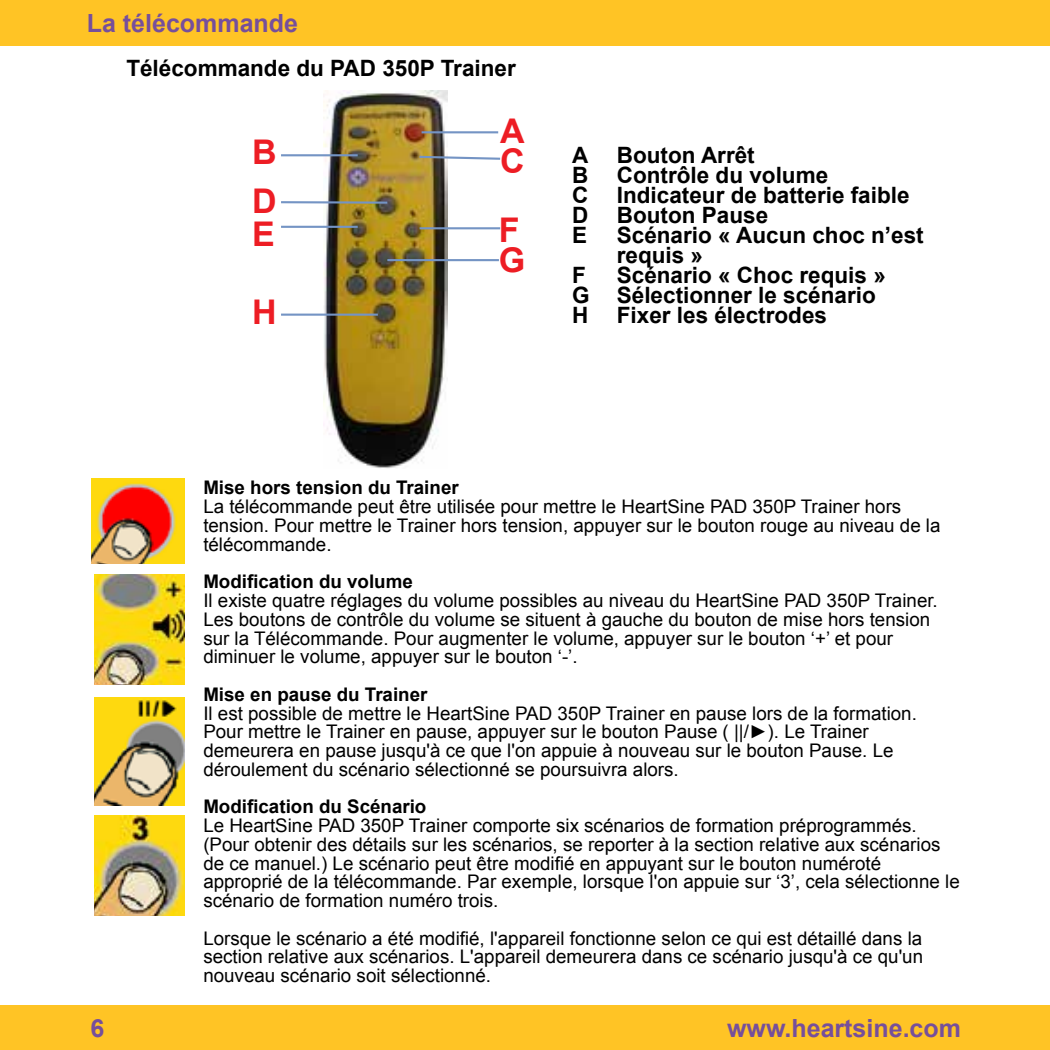
<style>
.page{position:relative;width:1050px;height:1050px;background:#fff}
.page>*{position:absolute;margin:0;border:0;box-sizing:border-box;transform-origin:0 0}
.t1{font:700 34px/33.5px "Arial";color:#ed1d24}
.t2{font:700 25px "Arial";color:#764f9b}
.t3{font:700 22.5px/20px "Arial";color:#000}
.t4{font:18.75px/18.8px "Arial";color:#000}
.t5{font:700 18.75px "Arial";color:#000}
</style>
<div class="page">
<div style="left:0;top:1005px;width:1049px;height:44px;background:#ffc425"></div>
<div style="left:0;top:0;width:1049px;height:46px;background:#ffc425"></div>
<img style="left:324px;top:90px;width:123px;height:378px">
<img style="left:92px;top:478px;width:92px;height:85px">
<img style="left:94px;top:574px;width:90px;height:110px">
<img style="left:94px;top:697px;width:90px;height:108px">
<img style="left:94px;top:815px;width:90px;height:100px">
<hr style="left:421px;top:131px;width:77px;height:2px;background:#7494c4">
<hr style="left:387px;top:259px;width:112px;height:2px;background:#7494c4">
<hr style="left:281px;top:154px;width:76px;height:2px;background:#7494c4">
<hr style="left:281px;top:201px;width:106px;height:3px;background:#7494c4">
<hr style="left:281px;top:226px;width:76px;height:2px;background:#7494c4">
<svg style="left:417px;top:155px;width:84px;height:6px"></svg>
<hr style="left:419px;top:227px;width:81px;height:2px;background:#7494c4">
<hr style="left:281px;top:313px;width:97px;height:3px;background:#7494c4">
<h2 class="t2" style="left:87px;top:7px;width:213px">La télécommande</h2>
<p class="t3" style="left:126px;top:58px;width:391px">Télécommande du PAD 350P Trainer</p>
<h1 class="t1" style="left:252px;top:137px;width:26px">B</h1>
<h1 class="t1" style="left:252px;top:185px;width:26px">D<br>E</h1>
<h1 class="t1" style="left:252px;top:297px;width:26px">H</h1>
<h1 class="t1" style="left:500px;top:115px;width:26px">A</h1>
<h1 class="t1" style="left:500px;top:145px;width:26px">C</h1>
<h1 class="t1" style="left:499px;top:216px;width:28px;line-height:30.5px">F<br>G</h1>
<p class="t3" style="left:572px;top:145px;width:18px;text-align:justify">A B C D E</p>
<p class="t3" style="left:572px;top:265px;width:19px">F<br>G<br>H</p>
<p class="t3" style="left:616px;top:145px;width:308px">Bouton Arrêt<br>Contrôle du volume<br>Indicateur de batterie faible<br>Bouton Pause<br>Scénario « Aucun choc n’est requis »<br>Scénario « Choc requis »<br>Sélectionner le scénario<br>Fixer les électrodes</p>
<p class="t5" style="left:203px;top:475px;width:257px">Mise hors tension du Trainer</p>
<p class="t4" style="left:203px;top:497px;width:738px">La télécommande peut être utilisée pour mettre le HeartSine PAD 350P Trainer hors tension. Pour mettre le Trainer hors tension, appuyer sur le bouton rouge au niveau de la télécommande.</p>
<p class="t5" style="left:203px;top:569px;width:211px">Modification du volume</p>
<p class="t4" style="left:203px;top:591px;width:736px">Il existe quatre réglages du volume possibles au niveau du HeartSine PAD 350P Trainer.<br>Les boutons de contrôle du volume se situent à gauche du bouton de mise hors tension sur la Télécommande. Pour augmenter le volume, appuyer sur le bouton ‘+’ et pour diminuer le volume, appuyer sur le bouton ‘-’.</p>
<p class="t5" style="left:203px;top:681px;width:226px">Mise en pause du Trainer</p>
<p class="t4" style="left:203px;top:703px;width:715px">Il est possible de mettre le HeartSine PAD 350P Trainer en pause lors de la formation.<br>Pour mettre le Trainer en pause, appuyer sur le bouton Pause ( ||/►). Le Trainer demeurera en pause jusqu'à ce que l'on appuie à nouveau sur le bouton Pause. Le déroulement du scénario sélectionné se poursuivra alors.</p>
<p class="t5" style="left:203px;top:794px;width:224px">Modification du Scénario</p>
<p class="t4" style="left:203px;top:816px;width:757px">Le HeartSine PAD 350P Trainer comporte six scénarios de formation préprogrammés. (Pour obtenir des détails sur les scénarios, se reporter à la section relative aux scénarios de ce manuel.) Le scénario peut être modifié en appuyant sur le bouton numéroté approprié de la télécommande. Par exemple, lorsque l'on appuie sur ‘3’, cela sélectionne le scénario de formation numéro trois.</p>
<p class="t4" style="left:203px;top:928px;width:721px;text-align:justify">Lorsque le scénario a été modifié, l'appareil fonctionne selon ce qui est détaillé dans la section relative aux scénarios. L'appareil demeurera dans ce scénario jusqu'à ce qu'un nouveau scénario soit sélectionné.</p>
<h2 class="t2" style="left:90px;top:1011px;width:15px">6</h2>
<h2 class="t2" style="left:727px;top:1011px;width:235px">www.heartsine.com</h2>
</div>
